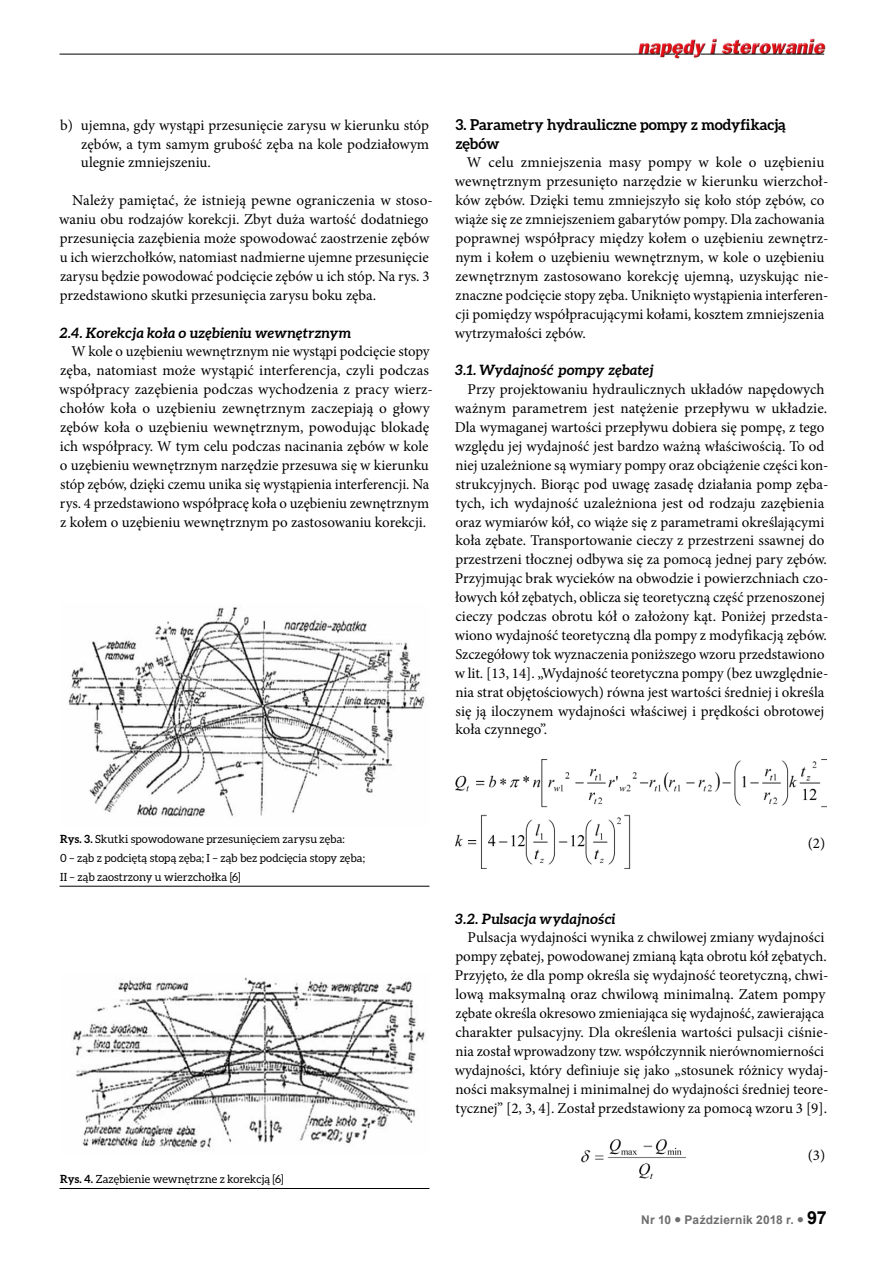
<style>
.page{position:relative;width:893px;height:1263px;background:#fff}
.page>*{position:absolute;margin:0;border:0;box-sizing:border-box;transform-origin:0 0}
.t1{font:15px/18.9px "Minion Pro";color:#000}
.t2{font:700 15px/18.9px "Aleo";letter-spacing:-.005em;color:#000}
.t3{font:italic 700 14.25px "Aleo";letter-spacing:-.005em;color:#000}
.t4{font:700 12px "Arial";letter-spacing:.02em;color:#706f6f}
.t5{font:11.25px/18.9px "Aleo";letter-spacing:.005em;color:#000}
.s1{font-weight:700}
.s2{font-size:18px;color:#000}
</style>
<div class="page">
<img style="left:636px;top:38px;width:190px;height:21px">
<hr style="left:60px;top:54px;width:600px;height:1px;background:#000">
<svg style="left:665px;top:54px;width:28px;height:1px"></svg>
<hr style="left:700px;top:54px;width:124px;height:1px;background:#000">
<img style="left:455px;top:760px;width:371px;height:108px">
<img style="left:582px;top:1139px;width:103px;height:39px">
<hr style="left:60px;top:886px;width:369px;height:1px;background:#000">
<hr style="left:60px;top:1188px;width:369px;height:1px;background:#000">
<img style="left:68px;top:607px;width:357px;height:210px">
<img style="left:73px;top:977px;width:352px;height:173px">
<p class="t1" style="left:81px;top:115px;width:350px;text-align:justify;text-indent:-21px">b) ujemna, gdy wystąpi przesunięcie zarysu w kierunku stóp zębów, a tym samym grubość zęba na kole podziałowym ulegnie zmniejszeniu.</p>
<p class="t1" style="left:59px;top:191px;width:375px;text-indent:13px">Należy pamiętać, że istnieją pewne ograniczenia w stoso&shy;waniu obu rodzajów korekcji. Zbyt duża wartość dodatniego przesunięcia zazębienia może spowodować zaostrzenie zębów u ich wierzchołków, natomiast nadmierne ujemne przesunięcie zarysu będzie powodować podcięcie zębów u ich stóp. Na rys. 3 przedstawiono skutki przesunięcia zarysu boku zęba.</p>
<p class="t3" style="left:59px;top:324px;width:293px">2.4. Korekcja koła o uzębieniu wewnętrznym</p>
<p class="t1" style="left:59px;top:342px;width:375px;text-indent:12px">W kole o uzębieniu wewnętrznym nie wystąpi podcięcie stopy zęba, natomiast może wystąpić interferencja, czyli podczas współpracy zazębienia podczas wychodzenia z pracy wierz&shy;chołów koła o uzębieniu zewnętrznym zaczepiają o głowy zębów koła o uzębieniu wewnętrznym, powodując blokadę ich współpracy. W tym celu podczas nacinania zębów w kole o uzębieniu wewnętrznym narzędzie przesuwa się w kierunku stóp zębów, dzięki czemu unika się wystąpienia interferencji. Na rys. 4 przedstawiono współpracę koła o uzębieniu zewnętrznym z kołem o uzębieniu wewnętrznym po zastosowaniu korekcji.</p>
<p class="t2" style="left:455px;top:114px;width:332px">3. Parametry hydrauliczne pompy z modyfikacją zębów</p>
<p class="t1" style="left:455px;top:153px;width:375px;text-indent:12px">W celu zmniejszenia masy pompy w kole o uzębieniu wewnętrznym przesunięto narzędzie w kierunku wierzchoł&shy;ków zębów. Dzięki temu zmniejszyło się koło stóp zębów, co wiąże się ze zmniejszeniem gabarytów pompy. Dla zachowania poprawnej współpracy między kołem o uzębieniu zewnętrz&shy;nym i kołem o uzębieniu wewnętrznym, w kole o uzębieniu zewnętrznym zastosowano korekcję ujemną, uzyskując nie&shy;znaczne podcięcie stopy zęba. Uniknięto wystąpienia interferen&shy;cji pomiędzy współpracującymi kołami, kosztem zmniejszenia wytrzymałości zębów.</p>
<p class="t3" style="left:455px;top:362px;width:201px">3.1. Wydajność pompy zębatej</p>
<p class="t1" style="left:455px;top:380px;width:375px;text-indent:13px">Przy projektowaniu hydraulicznych układów napędowych ważnym parametrem jest natężenie przepływu w układzie.<br>Dla wymaganej wartości przepływu dobiera się pompę, z tego względu jej wydajność jest bardzo ważną właściwością. To od niej uzależnione są wymiary pompy oraz obciążenie części kon&shy;strukcyjnych. Biorąc pod uwagę zasadę działania pomp zęba&shy;tych, ich wydajność uzależniona jest od rodzaju zazębienia oraz wymiarów kół, co wiąże się z parametrami określającymi koła zębate. Transportowanie cieczy z przestrzeni ssawnej do przestrzeni tłocznej odbywa się za pomocą jednej pary zębów.<br>Przyjmując brak wycieków na obwodzie i powierzchniach czo&shy;łowych kół zębatych, oblicza się teoretyczną część przenoszonej cieczy podczas obrotu kół o założony kąt. Poniżej przedsta&shy;wiono wydajność teoretyczną dla pompy z modyfikacją zębów.<br>Szczegółowy tok wyznaczenia poniższego wzoru przedstawiono w lit. [13, 14]. „Wydajność teoretyczna pompy (bez uwzględnie&shy;nia strat objętościowych) równa jest wartości średniej i określa się ją iloczynem wydajności właściwej i prędkości obrotowej koła czynnego”.</p>
<p class="t5" style="left:60px;top:829px;width:306px"><span class="s1">Rys. 3.</span> Skutki spowodowane przesunięciem zarysu zęba:<br>0 – ząb z podciętą stopą zęba; I – ząb bez podcięcia stopy zęba;<br>II – ząb zaostrzony u wierzchołka [6]</p>
<p class="t5" style="left:60px;top:1169px;width:225px"><span class="s1">Rys. 4.</span> Zazębienie wewnętrzne z korekcją [6]</p>
<p class="t1" style="left:808px;top:834px;width:19px">(2)</p>
<p class="t3" style="left:455px;top:910px;width:162px">3.2. Pulsacja wydajności</p>
<p class="t1" style="left:455px;top:928px;width:375px;text-align:center">Pulsacja wydajności wynika z chwilowej zmiany wydajności pompy zębatej, powodowanej zmianą kąta obrotu kół zębatych.<br>Przyjęto, że dla pomp określa się wydajność teoretyczną, chwi&shy;lową maksymalną oraz chwilową minimalną. Zatem pompy zębate określa okresowo zmieniająca się wydajność, zawierająca charakter pulsacyjny. Dla określenia wartości pulsacji ciśnie&shy;nia został wprowadzony tzw. współczynnik nierównomierności wydajności, który definiuje się jako „stosunek różnicy wydaj&shy;ności maksymalnej i minimalnej do wydajności średniej teore&shy;tycznej” [2, 3, 4]. Został przedstawiony za pomocą wzoru 3 [9].</p>
<p class="t1" style="left:808px;top:1146px;width:19px">(3)</p>
<p class="t4" style="left:641px;top:1212px;width:187px">Nr 10 ● Październik 2018 r. ● <span class="s2">97</span></p>
</div>
